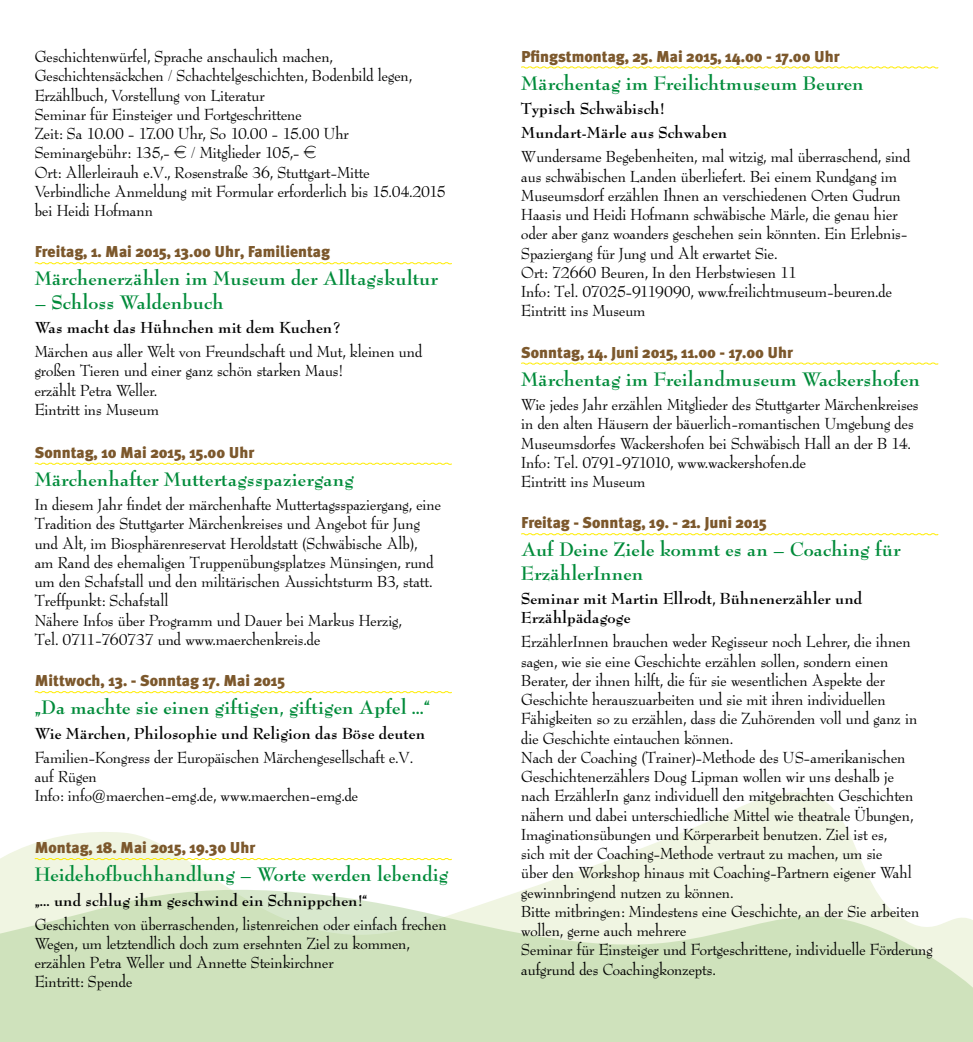
<style>
.page{position:relative;width:973px;height:1042px;background:#fff}
.page>*{position:absolute;margin:0;border:0;box-sizing:border-box;transform-origin:0 0}
.t1{font:700 19.25px/23.1px "Bernhard Modern BQ";color:#008b3a}
.t2{font:15.75px/19.2px "Bernhard Modern BQ";color:#000}
.t3{font:900 15.75px "Meta Plus";color:#7c582c}
.t4{font:700 15.75px/24.2px "Bernhard Modern BQ";color:#000}
.s1{font-family:"Eurofont"}
</style>
<div class="page">
<svg style="left:0;top:792px;width:862px;height:71px"></svg>
<svg style="left:0;top:863px;width:972px;height:179px;background:#dbe9cb"></svg>
<svg style="left:34px;top:262px;width:418px;height:3px"></svg>
<svg style="left:34px;top:462px;width:418px;height:3px"></svg>
<svg style="left:34px;top:691px;width:418px;height:3px"></svg>
<svg style="left:34px;top:857px;width:418px;height:3px"></svg>
<svg style="left:521px;top:66px;width:417px;height:3px"></svg>
<svg style="left:521px;top:362px;width:417px;height:3px"></svg>
<svg style="left:521px;top:533px;width:417px;height:3px"></svg>
<p class="t2" style="left:35px;top:47px;width:412px">Geschichtenwürfel, Sprache anschaulich machen, Geschichtensäckchen / Schachtelgeschichten, Bodenbild legen, Erzählbuch, Vorstellung von Literatur<br>Seminar für Einsteiger und Fortgeschrittene<br>Zeit: Sa 10.00 - 17.00 Uhr, So 10.00 - 15.00 Uhr Seminargebühr: 135,- <span class="s1">e</span> / Mitglieder 105,- <span class="s1">e<br></span>Ort: Allerleirauh e.V., Rosenstraße 36, Stuttgart-Mitte Verbindliche Anmeldung mit Formular erforderlich bis 15.04.2015 bei Heidi Hofmann</p>
<p class="t3" style="left:35px;top:243px;width:296px">Freitag, 1. Mai 2015, 13.00 Uhr, Familientag</p>
<p class="t1" style="left:35px;top:267px;width:404px">Märchenerzählen im Museum der Alltagskultur</p>
<p class="t1" style="left:35px;top:291px;width:190px">– Schloss Waldenbuch</p>
<p class="t4" style="left:35px;top:315px;width:307px">Was macht das Hühnchen mit dem Kuchen?</p>
<p class="t2" style="left:35px;top:342px;width:389px">Märchen aus aller Welt von Freundschaft und Mut, kleinen und großen Tieren und einer ganz schön starken Maus!<br>erzählt Petra Weller.<br>Eintritt ins Museum</p>
<p class="t3" style="left:35px;top:443px;width:221px">Sonntag, 10 Mai 2015, 15.00 Uhr</p>
<p class="t1" style="left:35px;top:468px;width:321px">Märchenhafter Muttertagsspaziergang</p>
<p class="t2" style="left:35px;top:495px;width:407px">In diesem Jahr findet der märchenhafte Muttertagsspaziergang, eine Tradition des Stuttgarter Märchenkreises und Angebot für Jung und Alt, im Biosphärenreservat Heroldstatt (Schwäbische Alb),<br>am Rand des ehemaligen Truppenübungsplatzes Münsingen, rund um den Schafstall und den militärischen Aussichtsturm B3, statt.<br>Treffpunkt: Schafstall<br>Nähere Infos über Programm und Dauer bei Markus Herzig,<br>Tel. 0711-760737 und www.maerchenkreis.de</p>
<p class="t3" style="left:35px;top:671px;width:251px">Mittwoch, 13. - Sonntag 17. Mai 2015</p>
<p class="t1" style="left:35px;top:696px;width:397px">„Da machte sie einen giftigen, giftigen Apfel ...“</p>
<p class="t4" style="left:35px;top:721px;width:392px">Wie Märchen, Philosophie und Religion das Böse deuten</p>
<p class="t2" style="left:35px;top:748px;width:379px">Familien-Kongress der Europäischen Märchengesellschaft e.V. auf Rügen<br>Info: info@maerchen-emg.de, www.maerchen-emg.de</p>
<p class="t3" style="left:35px;top:838px;width:222px">Montag, 18. Mai 2015, 19.30 Uhr</p>
<p class="t1" style="left:35px;top:863px;width:415px">Heidehofbuchhandlung – Worte werden lebendig</p>
<p class="t4" style="left:35px;top:888px;width:334px">„... und schlug ihm geschwind ein Schnippchen!“</p>
<p class="t2" style="left:35px;top:914px;width:413px">Geschichten von überraschenden, listenreichen oder einfach frechen Wegen, um letztendlich doch zum ersehnten Ziel zu kommen, erzählen Petra Weller und Annette Steinkirchner<br>Eintritt: Spende</p>
<p class="t3" style="left:521px;top:47px;width:320px">Pfingstmontag, 25. Mai 2015, 14.00 - 17.00 Uhr</p>
<p class="t1" style="left:521px;top:72px;width:344px">Märchentag im Freilichtmuseum Beuren</p>
<p class="t4" style="left:521px;top:97px;width:208px">Typisch Schwäbisch!<br>Mundart-Märle aus Schwaben</p>
<p class="t2" style="left:521px;top:147px;width:390px">Wundersame Begebenheiten, mal witzig, mal überraschend, sind aus schwäbischen Landen überliefert. Bei einem Rundgang im Museumsdorf erzählen Ihnen an verschiedenen Orten Gudrun Haasis und Heidi Hofmann schwäbische Märle, die genau hier oder aber ganz woanders geschehen sein könnten. Ein Erlebnis-Spaziergang für Jung und Alt erwartet Sie.<br>Ort: 72660 Beuren, In den Herbstwiesen 11<br>Info: Tel. 07025-9119090, www.freilichtmuseum-beuren.de Eintritt ins Museum</p>
<p class="t3" style="left:521px;top:343px;width:273px">Sonntag, 14. Juni 2015, 11.00 - 17.00 Uhr</p>
<p class="t1" style="left:521px;top:368px;width:400px">Märchentag im Freilandmuseum Wackershofen</p>
<p class="t2" style="left:521px;top:395px;width:399px">Wie jedes Jahr erzählen Mitglieder des Stuttgarter Märchenkreises in den alten Häusern der bäuerlich-romantischen Umgebung des Museumsdorfes Wackershofen bei Schwäbisch Hall an der B 14.<br>Info: Tel. 0791-971010, www.wackershofen.de<br>Eintritt ins Museum</p>
<p class="t3" style="left:521px;top:514px;width:247px">Freitag - Sonntag, 19. - 21. Juni 2015</p>
<p class="t1" style="left:521px;top:538px;width:381px">Auf Deine Ziele kommt es an – Coaching für<br>ErzählerInnen</p>
<p class="t4" style="left:521px;top:589px;width:342px;line-height:19.2px">Seminar mit Martin Ellrodt, Bühnenerzähler und<br>Erzählpädagoge</p>
<p class="t2" style="left:521px;top:632px;width:413px">ErzählerInnen brauchen weder Regisseur noch Lehrer, die ihnen sagen, wie sie eine Geschichte erzählen sollen, sondern einen Berater, der ihnen hilft, die für sie wesentlichen Aspekte der Geschichte herauszuarbeiten und sie mit ihren individuellen Fähigkeiten so zu erzählen, dass die Zuhörenden voll und ganz in die Geschichte eintauchen können.<br>Nach der Coaching (Trainer)-Methode des US-amerikanischen Geschichtenerzählers Doug Lipman wollen wir uns deshalb je<br>nach ErzählerIn ganz individuell den mitgebrachten Geschichten nähern und dabei unterschiedliche Mittel wie theatrale Übungen, Imaginationsübungen und Körperarbeit benutzen. Ziel ist es,<br>sich mit der Coaching-Methode vertraut zu machen, um sie<br>über den Workshop hinaus mit Coaching-Partnern eigener Wahl gewinnbringend nutzen zu können.<br>Bitte mitbringen: Mindestens eine Geschichte, an der Sie arbeiten wollen, gerne auch mehrere<br>Seminar für Einsteiger und Fortgeschrittene, individuelle Förderung aufgrund des Coachingkonzepts.</p>
</div>
